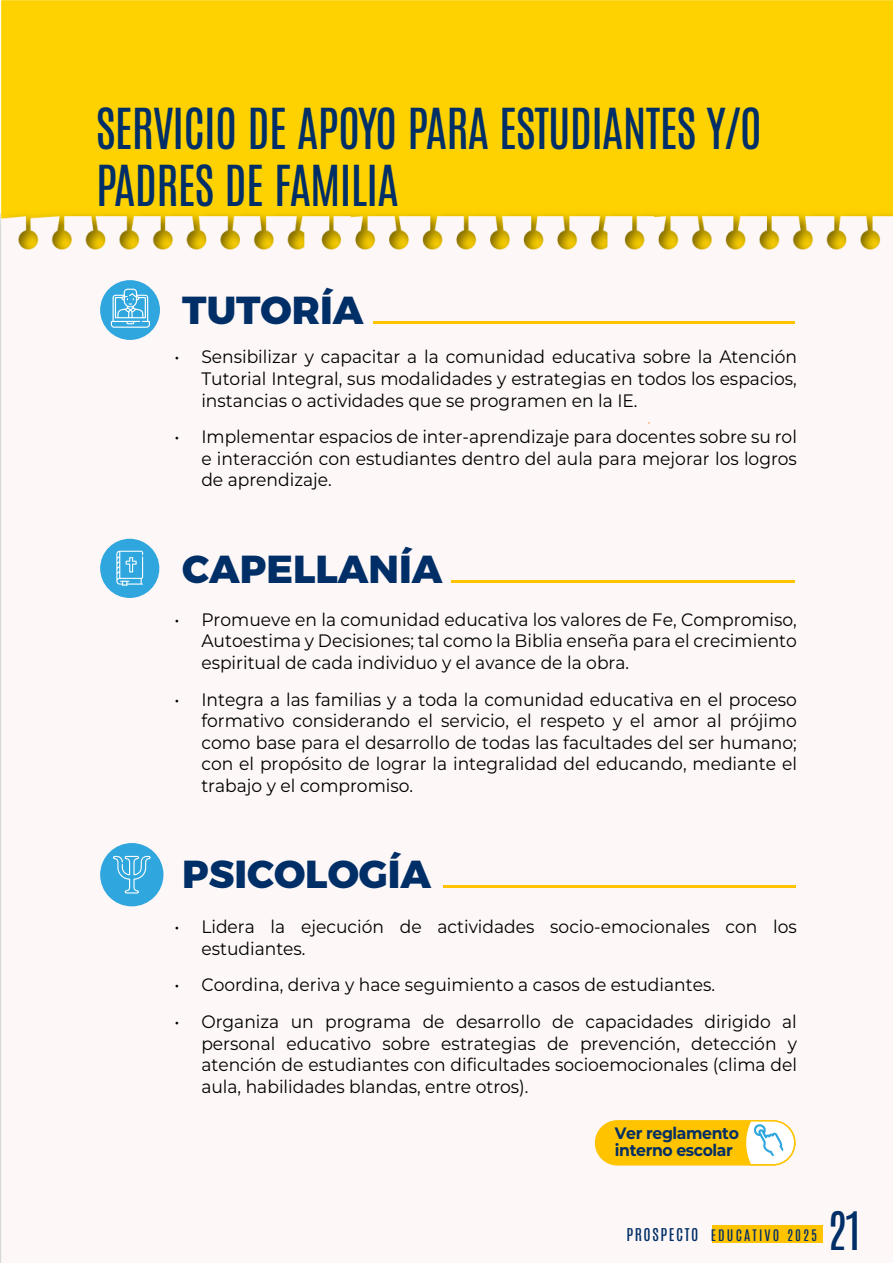
<style>
.page{position:relative;width:893px;height:1263px;background:#fff}
.page>*{position:absolute;margin:0;border:0;box-sizing:border-box;transform-origin:0 0}
.t1{font:48px/57.6px "Antonio";letter-spacing:-.015em;color:#002e66}
.t2{font:45px "Antonio";color:#002e66}
.t3{font:800 39px "Montserrat";color:#002e66}
.t4{font:18px/21.6px "Montserrat";color:#000;text-align:justify;scale:.95 1}
.t5{font:700 16.5px/16.5px "Montserrat";letter-spacing:-.025em;color:#002e66;scale:.95 1}
.t6{font:13.5px "Antonio";letter-spacing:.15em;color:#002e66;scale:1.05 1}
.s1{font-size:15px}
</style>
<div class="page">
<img style="left:0;top:0;width:893px;height:1263px">
<div style="left:100px;top:539px;width:59px;height:59px;background:#2fa6dd;border-radius:50%"></div>
<svg style="left:116px;top:551px;width:27px;height:35px"></svg>
<div style="left:100px;top:843px;width:63px;height:63px;background:#2fa6dd;border-radius:50%"></div>
<svg style="left:113px;top:856px;width:38px;height:37px"></svg>
<div style="left:100px;top:280px;width:60px;height:60px;background:#2fa6dd;border-radius:50%"></div>
<svg style="left:111px;top:289px;width:39px;height:39px"></svg>
<hr style="left:373px;top:321px;width:422px;height:3px;background:#ffc300">
<hr style="left:451px;top:580px;width:344px;height:3px;background:#ffc300">
<hr style="left:443px;top:885px;width:352px;height:2px;background:#ffc300">
<div style="left:595px;top:1120px;width:200px;height:45px;background:#ffc300;border:2px solid #ffc300;border-radius:22px"></div>
<svg style="left:744px;top:1119px;width:52px;height:47px"></svg>
<div style="left:712px;top:1225px;width:111px;height:18px;background:#ffc300"></div>
<h1 class="t1" style="left:96px;top:100px;width:667px">SERVICIO DE APOYO PARA ESTUDIANTES Y/O<br>PADRES DE FAMILIA</h1>
<h3 class="t3" style="left:182px;top:278px;width:183px">TUTORÍA</h3>
<p class="t4" style="left:201px;top:346px;width:628px;text-indent:-27px">• Sensibilizar y capacitar a la comunidad educativa sobre la Atención Tutorial Integral, sus modalidades y estrategias en todos los espacios, instancias o actividades que se programen en la IE.</p>
<p class="t4" style="left:201px;top:425px;width:628px;text-indent:-27px">• Implementar espacios de inter-aprendizaje para docentes sobre su rol e interacción con estudiantes dentro del aula para mejorar los logros de aprendizaje.</p>
<h3 class="t3" style="left:182px;top:537px;width:262px">CAPELLANÍA</h3>
<p class="t4" style="left:201px;top:608px;width:628px;text-indent:-27px">• Promueve en la comunidad educativa los valores de Fe, Compromiso, Autoestima y Decisiones; tal como la Biblia enseña para el crecimiento espiritual de cada individuo y el avance de la obra.</p>
<p class="t4" style="left:201px;top:688px;width:628px;text-indent:-27px">• Integra a las familias y a toda la comunidad educativa en el proceso formativo considerando el servicio, el respeto y el amor al prójimo como base para el desarrollo de todas las facultades del ser humano; con el propósito de lograr la integralidad del educando, mediante el trabajo y el compromiso.</p>
<h3 class="t3" style="left:182px;top:841px;width:250px">PSICOLOGÍA</h3>
<p class="t4" style="left:201px;top:915px;width:628px;text-indent:-27px">• Lidera la ejecución de actividades socio-emocionales con los estudiantes.</p>
<p class="t4" style="left:174px;top:973px;width:571px">• Coordina, deriva y hace seguimiento a casos de estudiantes.</p>
<p class="t4" style="left:201px;top:1010px;width:628px;text-indent:-27px">• Organiza un programa de desarrollo de capacidades dirigido al personal educativo sobre estrategias de prevención, detección y atención de estudiantes con dificultades socioemocionales (clima del aula, habilidades blandas, entre otros).</p>
<p class="t5" style="left:615px;top:1124px;width:132px">Ver reglamento interno escolar</p>
<p class="t6" style="left:626px;top:1225px;width:183px"><span class="s1">PROSPECTO</span> EDUCATIVO 2025</p>
<h2 class="t2" style="left:827px;top:1198px;width:37px">21</h2>
</div>
